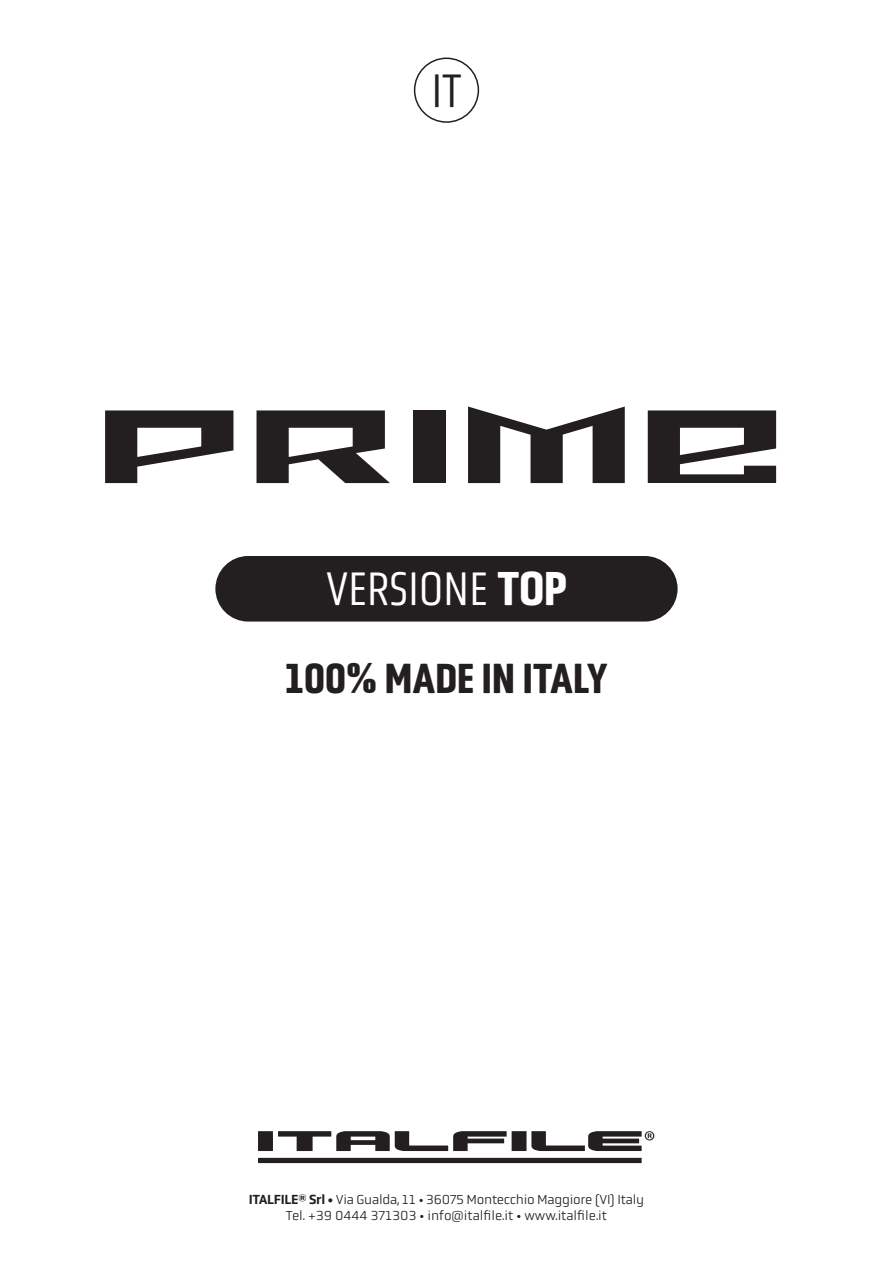
<style>
.page{position:relative;width:893px;height:1263px;background:#fff}
.page>*{position:absolute;margin:0;border:0;box-sizing:border-box;transform-origin:0 0}
.t1{font:300 48.9px "Obvia Condensed";color:#fff}
.t2{font:300 48.9px "Obvia Condensed";color:#231f20}
.t3{font:500 43.2px "Obvia Condensed";color:#231f20}
.t4{font:300 13.5px/16.5px "Obvia";letter-spacing:-.02em;color:#231f20;text-align:center}
.s1{font-weight:500}
</style>
<div class="page">
<div style="left:215px;top:556px;width:463px;height:65px;background:#231f20;border-radius:33px"></div>
<div style="left:414px;top:58px;width:65px;height:65px;border:2px solid #231f20;border-radius:50%"></div>
<div style="left:258px;top:1131px;width:15px;height:20px;background:#231f20"></div>
<svg style="left:278px;top:1131px;width:229px;height:20px"></svg>
<div style="left:512px;top:1131px;width:14px;height:20px;background:#231f20"></div>
<div style="left:258px;top:1158px;width:384px;height:5px;background:#231f20"></div>
<svg style="left:531px;top:1131px;width:123px;height:20px"></svg>
<svg style="left:105px;top:410px;width:128px;height:73px"></svg>
<svg style="left:256px;top:410px;width:134px;height:73px"></svg>
<div style="left:413px;top:410px;width:32px;height:73px;background:#231f20"></div>
<svg style="left:468px;top:406px;width:157px;height:77px"></svg>
<svg style="left:648px;top:410px;width:128px;height:73px"></svg>
<h1 class="t2" style="left:432px;top:62px;width:31px">IT</h1>
<h1 class="t1" style="left:326px;top:561px;width:242px">VERSIONE <span class="s1">TOP</span></h1>
<h2 class="t3" style="left:285px;top:652px;width:324px">100% MADE IN ITALY</h2>
<p class="t4" style="left:249px;top:1191px;width:397px"><span class="s1">ITALFILE® Srl •</span> Via Gualda, 11 • 36075 Montecchio Maggiore (VI) Italy<br>Tel. +39 0444 371303 • info@italfile.it • www.italfile.it</p>
</div>
